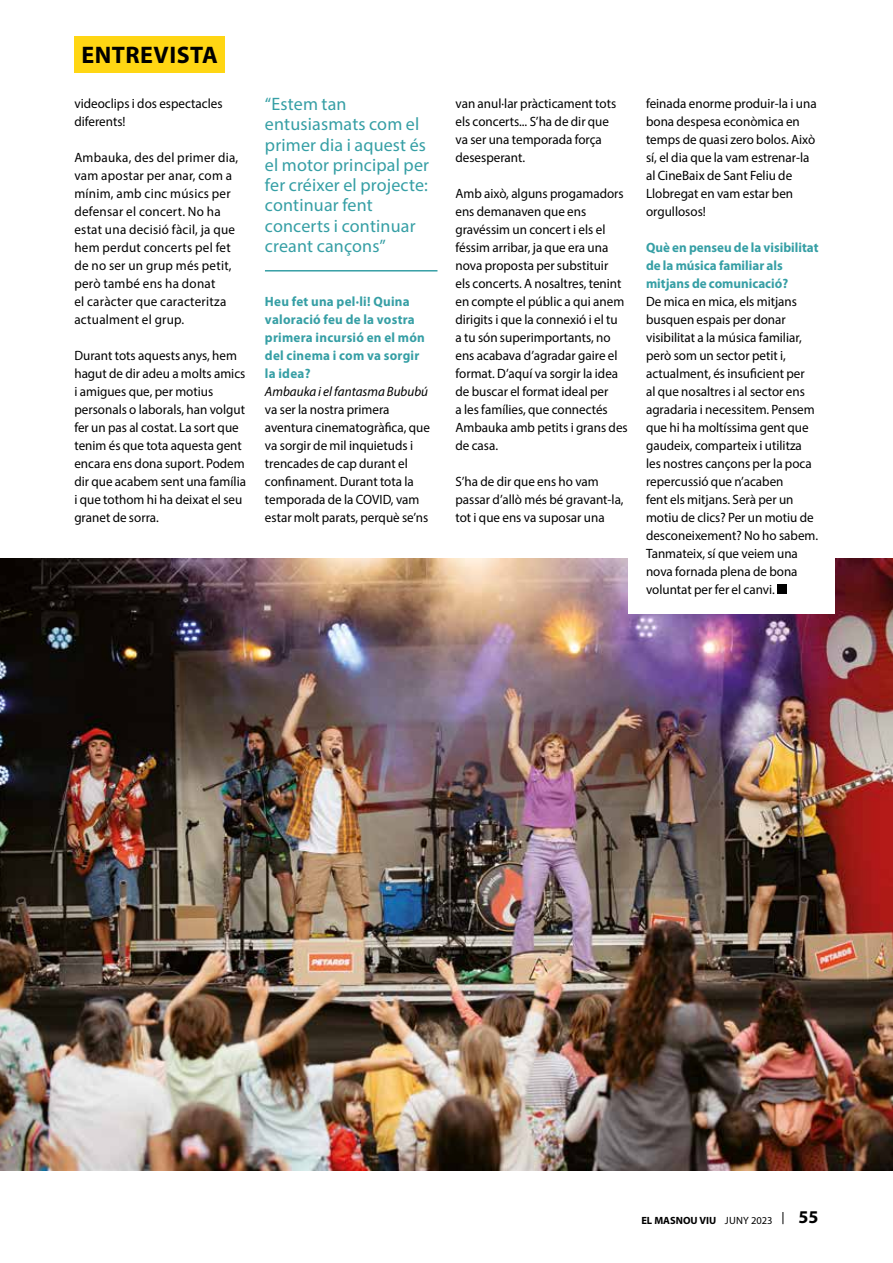
<style>
.page{position:relative;width:893px;height:1263px;background:#fff}
.page>*{position:absolute;margin:0;border:0;box-sizing:border-box;transform-origin:0 0}
.t1{font:700 24px "Myriad Pro";letter-spacing:.02em;color:#000}
.t2{font:18px/20.2px "Myriad Pro";letter-spacing:.01em;color:#369fa5}
.t3{font:700 18px "Myriad Pro";color:#000}
.t4{font:13.5px/18px "Myriad Pro";color:#000}
.t5{font:13.5px/18px "Myriad Pro";letter-spacing:.02em;color:#000}
.t6{font:700 13.5px/18px "Myriad Pro";letter-spacing:.01em;color:#369fa5}
.t7{font:italic 13.5px "Myriad Pro";color:#000}
.t8{font:700 10.5px "Myriad Pro";color:#000}
.s1{font-weight:400}
</style>
<div class="page">
<hr style="left:265px;top:270px;width:172px;height:1px;background:#369fa5">
<img style="left:0;top:558px;width:893px;height:612px">
<div style="left:628px;top:522px;width:206px;height:91px;background:#fff"></div>
<div style="left:777px;top:584px;width:10px;height:10px;background:#000"></div>
<div style="left:74px;top:36px;width:151px;height:36px;background:#ffd613"></div>
<svg style="left:783px;top:1212px;width:1px;height:12px"></svg>
<h1 class="t1" style="left:81px;top:42px;width:138px">ENTREVISTA</h1>
<p class="t4" style="left:74px;top:94px;width:150px">videoclips i dos espectacles diferents!</p>
<p class="t5" style="left:74px;top:148px;width:165px">Ambauka, des del primer dia, vam apostar per anar, com a mínim, amb cinc músics per defensar el concert. No ha estat una decisió fàcil, ja que hem perdut concerts pel fet de no ser un grup més petit, però també ens ha donat<br>el caràcter que caracteritza actualment el grup.</p>
<p class="t4" style="left:74px;top:346px;width:173px">Durant tots aquests anys, hem hagut de dir adeu a molts amics i amigues que, per motius personals o laborals, han volgut fer un pas al costat. La sort que tenim és que tota aquesta gent encara ens dona suport. Podem dir que acabem sent una família i que tothom hi ha deixat el seu granet de sorra.</p>
<h2 class="t2" style="left:265px;top:93px;width:166px">“Estem tan entusiasmats com el primer dia i aquest és el motor principal per fer créixer el projecte: continuar fent concerts i continuar creant cançons”</h2>
<p class="t4" style="left:646px;top:94px;width:172px">feinada enorme produir-la i una bona despesa econòmica en temps de quasi zero bolos. Això sí, el dia que la vam estrenar-la al CineBaix de Sant Feliu de<br>Llobregat en vam estar ben orgullosos!</p>
<p class="t4" style="left:455px;top:94px;width:162px">van anul·lar pràcticament tots els concerts... S’ha de dir que va ser una temporada força desesperant.</p>
<p class="t4" style="left:455px;top:184px;width:174px">Amb això, alguns progamadors ens demanaven que ens gravéssim un concert i els el féssim arribar, ja que era una nova proposta per substituir<br>els concerts. A nosaltres, tenint en compte el públic a qui anem dirigits i que la connexió i el tu<br>a tu són superimportants, no ens acabava d’agradar gaire el format. D’aquí va sorgir la idea de buscar el format ideal per<br>a les famílies, que connectés<br>Ambauka amb petits i grans des de casa.</p>
<p class="t4" style="left:455px;top:472px;width:170px">S’ha de dir que ens ho vam passar d’allò més bé gravant-la, tot i que ens va suposar una</p>
<p class="t6" style="left:646px;top:239px;width:174px">Què en penseu de la visibilitat de la música familiar als mitjans de comunicació?</p>
<p class="t4" style="left:646px;top:292px;width:174px">De mica en mica, els mitjans busquen espais per donar visibilitat a la música familiar, però som un sector petit i, actualment, és insuficient per<br>al que nosaltres i al sector ens agradaria i necessitem. Pensem que hi ha moltíssima gent que gaudeix, comparteix i utilitza les nostres cançons per la poca repercussió que n’acaben<br>fent els mitjans. Serà per un motiu de clics? Per un motiu de desconeixement? No ho sabem.<br>Tanmateix, sí que veiem una nova fornada plena de bona voluntat per fer el canvi.</p>
<p class="t6" style="left:265px;top:293px;width:161px">Heu fet una pel·li! Quina valoració feu de la vostra primera incursió en el món del cinema i com va sorgir la idea?</p>
<p class="t7" style="left:265px;top:383px;width:165px">Ambauka i el fantasma Bububú</p>
<p class="t4" style="left:265px;top:400px;width:166px">va ser la nostra primera aventura cinematogràfica, que va sorgir de mil inquietuds i trencades de cap durant el confinament. Durant tota la temporada de la COVID, vam estar molt parats, perquè se’ns</p>
<p class="t8" style="left:641px;top:1215px;width:133px">EL MASNOU VIU <span class="s1">JUNY 2023</span></p>
<h2 class="t3" style="left:799px;top:1207px;width:21px">55</h2>
</div>
